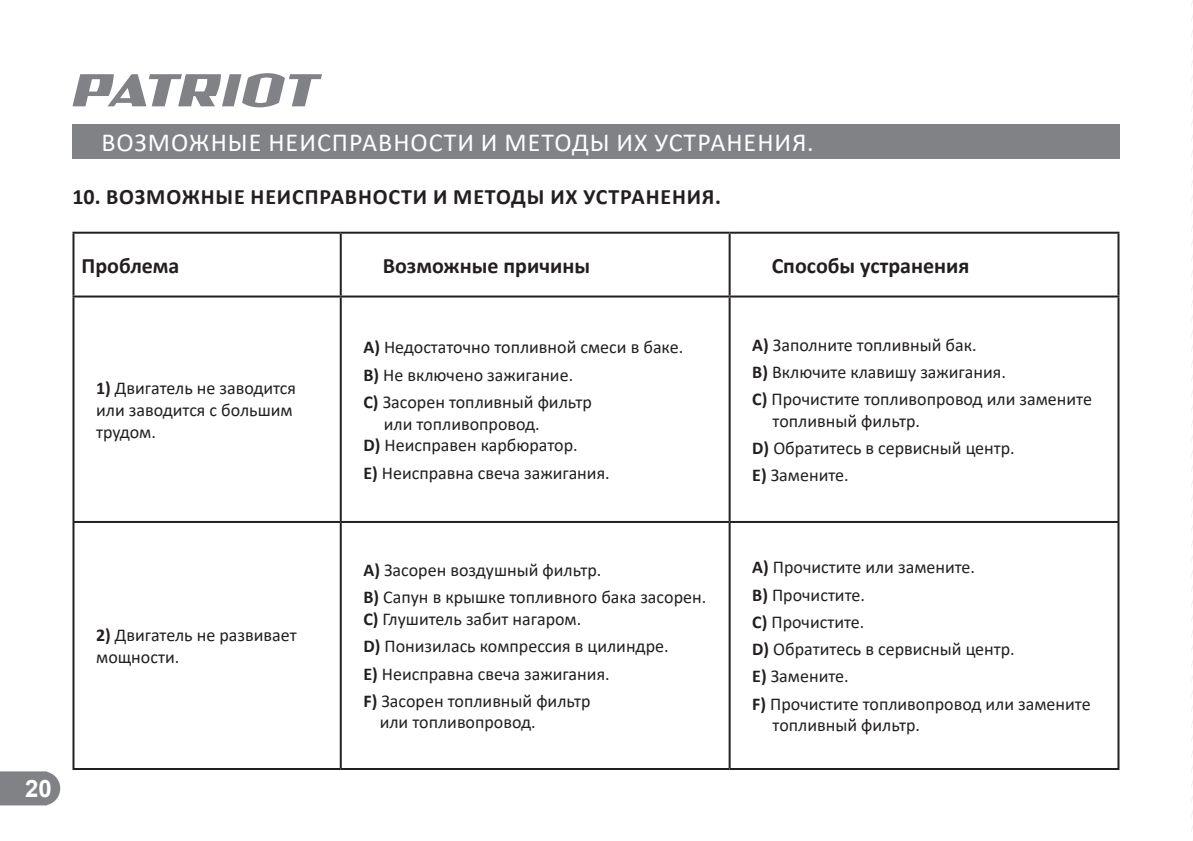
<style>
.page{position:relative;width:1193px;height:841px;background:#fff}
.page>*{position:absolute;margin:0;border:0;box-sizing:border-box;transform-origin:0 0}
.t1{font:26px "Calibri";letter-spacing:.04em;color:#fff}
.t2{font:700 24px "Arial";color:#fff}
.t3{font:700 22px "Calibri";letter-spacing:.04em;color:#231f20}
.t4{font:700 22px "Calibri";color:#231f20}
.t5{font:18px/27.2px "Calibri";color:#231f20}
.s1{font-weight:700}
</style>
<div class="page">
<svg style="left:0;top:771px;width:60px;height:34px;background:#888a8d"></svg>
<svg style="left:72px;top:73px;width:250px;height:34px"></svg>
<div style="left:72px;top:124px;width:1047px;height:34px;background:#808285"></div>
<hr style="left:72px;top:232px;width:269px;height:2px;background:#231f20">
<hr style="left:72px;top:234px;width:2px;height:61px;background:#231f20">
<hr style="left:341px;top:232px;width:388px;height:2px;background:#231f20">
<hr style="left:340px;top:234px;width:2px;height:61px;background:#231f20">
<hr style="left:729px;top:232px;width:390px;height:2px;background:#231f20">
<hr style="left:728px;top:234px;width:2px;height:61px;background:#231f20">
<hr style="left:1117px;top:234px;width:2px;height:61px;background:#231f20">
<hr style="left:72px;top:295px;width:269px;height:2px;background:#231f20">
<hr style="left:72px;top:297px;width:2px;height:224px;background:#231f20">
<hr style="left:341px;top:295px;width:388px;height:2px;background:#231f20">
<hr style="left:340px;top:297px;width:2px;height:224px;background:#231f20">
<hr style="left:729px;top:295px;width:390px;height:2px;background:#231f20">
<hr style="left:728px;top:297px;width:2px;height:224px;background:#231f20">
<hr style="left:1117px;top:297px;width:2px;height:224px;background:#231f20">
<hr style="left:72px;top:521px;width:269px;height:2px;background:#231f20">
<hr style="left:72px;top:523px;width:2px;height:245px;background:#231f20">
<hr style="left:341px;top:521px;width:388px;height:2px;background:#231f20">
<hr style="left:340px;top:523px;width:2px;height:245px;background:#231f20">
<hr style="left:729px;top:521px;width:390px;height:2px;background:#231f20">
<hr style="left:728px;top:523px;width:2px;height:245px;background:#231f20">
<hr style="left:1117px;top:523px;width:2px;height:245px;background:#231f20">
<hr style="left:72px;top:768px;width:269px;height:2px;background:#231f20">
<hr style="left:341px;top:768px;width:388px;height:2px;background:#231f20">
<hr style="left:729px;top:768px;width:390px;height:2px;background:#231f20">
<svg style="left:1191px;top:0;width:2px;height:832px"></svg>
<h1 class="t1" style="left:101px;top:124px;width:714px">ВОЗМОЖНЫЕ НЕИСПРАВНОСТИ И МЕТОДЫ ИХ УСТРАНЕНИЯ.</h1>
<p class="t3" style="left:72px;top:181px;width:650px">10. ВОЗМОЖНЫЕ НЕИСПРАВНОСТИ И МЕТОДЫ ИХ УСТРАНЕНИЯ.</p>
<p class="t4" style="left:81px;top:250px;width:99px">Проблема</p>
<p class="t4" style="left:383px;top:250px;width:209px">Возможные причины</p>
<p class="t4" style="left:771px;top:250px;width:199px">Способы устранения</p>
<p class="t5" style="left:96px;top:377px;width:201px;line-height:21.6px"><span class="s1">1)</span> Двигатель не заводится или заводится с большим трудом.</p>
<p class="t5" style="left:363px;top:333px;width:321px"><span class="s1">А)</span> Недостаточно топливной смеси в баке.<br><span class="s1">В)</span> Не включено зажигание.<br><span class="s1">С)</span> Засорен топливный фильтр</p>
<p class="t5" style="left:363px;top:412px;width:216px;line-height:21.6px;text-indent:20px">или топливопровод.<br><span class="s1">D)</span> Неисправен карбюратор.</p>
<p class="t5" style="left:363px;top:458px;width:248px"><span class="s1">E)</span> Неисправна свеча зажигания.</p>
<p class="t5" style="left:752px;top:330px;width:341px"><span class="s1">А)</span> Заполните топливный бак.<br><span class="s1">В)</span> Включите клавишу зажигания.<br><span class="s1">С)</span> Прочистите топливопровод или замените</p>
<p class="t5" style="left:752px;top:407px;width:264px;text-indent:20px">топливный фильтр.<br><span class="s1">D)</span> Обратитесь в сервисный центр.<br><span class="s1">E)</span> Замените.</p>
<h2 class="t2" style="left:25px;top:774px;width:28px">20</h2>
<p class="t5" style="left:96px;top:624px;width:202px;line-height:21.6px"><span class="s1">2)</span> Двигатель не развивает мощности.</p>
<p class="t5" style="left:363px;top:556px;width:344px"><span class="s1">A)</span> Засорен воздушный фильтр.<br><span class="s1">В)</span> Сапун в крышке топливного бака засорен.</p>
<p class="t5" style="left:363px;top:605px;width:307px"><span class="s1">С)</span> Глушитель забит нагаром.<br><span class="s1">D)</span> Понизилась компрессия в цилиндре.<br><span class="s1">E)</span> Неисправна свеча зажигания.<br><span class="s1">F)</span> Засорен топливный фильтр</p>
<p class="t5" style="left:380px;top:708px;width:157px">или топливопровод.</p>
<p class="t5" style="left:752px;top:553px;width:340px"><span class="s1">А)</span> Прочистите или замените.<br><span class="s1">B)</span> Прочистите.<br><span class="s1">С)</span> Прочистите.<br><span class="s1">D)</span> Обратитесь в сервисный центр.<br><span class="s1">E)</span> Замените.<br><span class="s1">F)</span> Прочистите топливопровод или замените</p>
<p class="t5" style="left:772px;top:711px;width:149px">топливный фильтр.</p>
</div>
